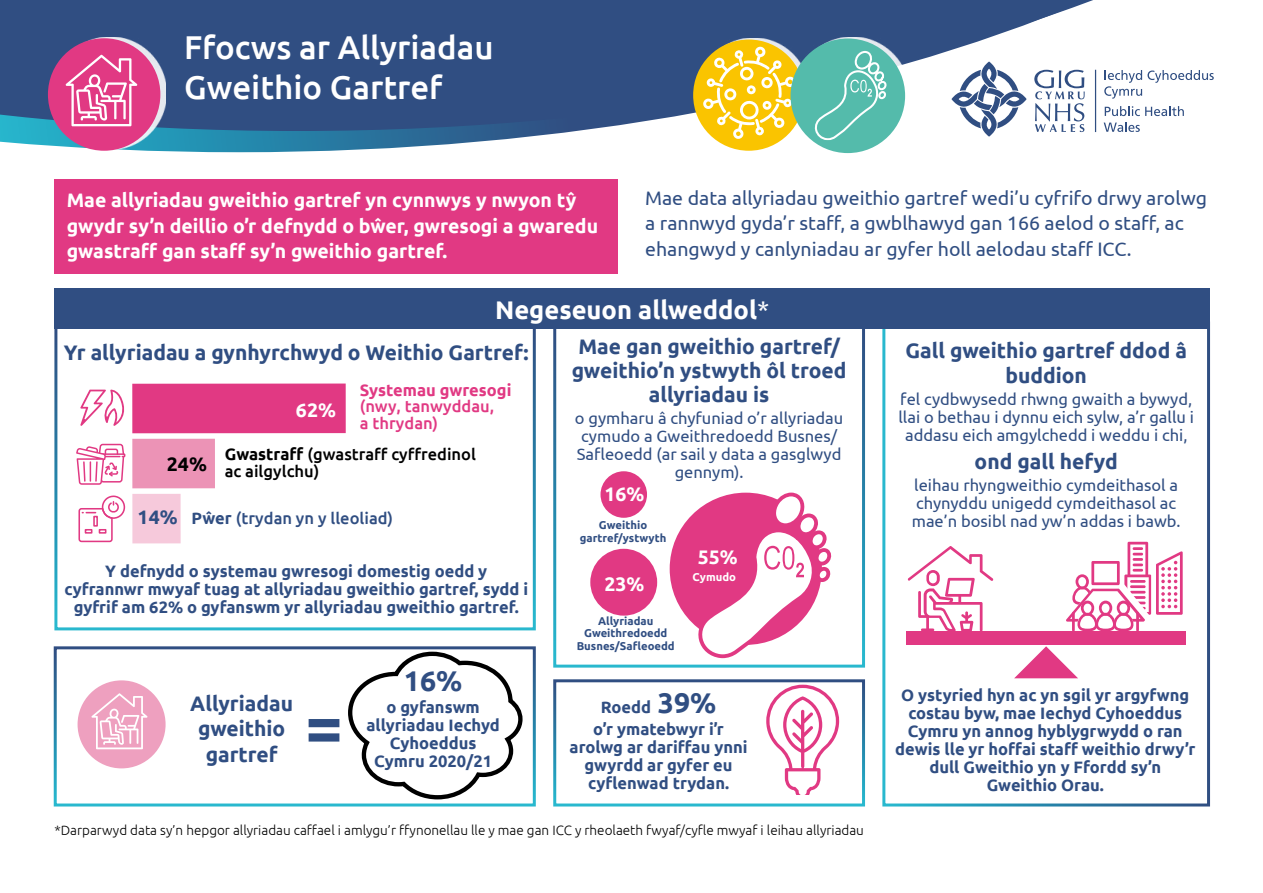
<style>
.page{position:relative;width:1263px;height:893px;background:#fff}
.page>*{position:absolute;margin:0;border:0;box-sizing:border-box;transform-origin:0 0}
.t1{font:700 65.55px "Ubuntu";color:#304e82}
.Body{font:500 33px/40.5px "Ubuntu";color:#fff}
.Big_numbers{font:700 28.5px "Ubuntu";color:#304e82}
.t2{font:700 25.5px "Ubuntu";color:#fff}
.Heading{font:700 21px/24px "Ubuntu";color:#304e82;text-align:center}
.Bold_infog_text{font:700 21px/25.5px "Ubuntu";color:#304e82;text-align:center}
.Intro{font:19.5px/25.5px "Ubuntu";color:#304e82}
.t3{font:700 19.5px/25.5px "Ubuntu";color:#fff}
.t4{font:700 19.5px "Ubuntu";color:#304e82}
.t5{font:700 19.5px "Ubuntu";color:#000}
.Bold_infog_text-2{font:700 16.5px/18px "Ubuntu";color:#304e82;text-align:center}
.Bold_infog_text-3{font:16.5px/18px "Ubuntu";color:#304e82;text-align:center}
.t6{font:500 16.5px/16.5px "Ubuntu";color:#000}
.t7{font:500 16.5px/16.5px "Ubuntu";color:#e13983}
.t8{font:500 16.5px "Ubuntu";color:#304e82}
.Big_numbers-2{font:700 16.5px "Ubuntu";color:#304e82}
.t9{font:300 13.5px "Ubuntu";color:#000}
.t10{font:700 11.25px/12.3px "Ubuntu";color:#304e82;text-align:center}
.t11{font:700 11.25px "Ubuntu";color:#fff}
.s1{font-weight:400}
.s2{font-weight:700}
.s3{font-size:28.5px}
</style>
<div class="page">
<div style="left:882px;top:321px;width:328px;height:485px;border:3px solid #fff"></div>
<div style="left:54px;top:326px;width:482px;height:304px;border:3px solid #fff"></div>
<div style="left:553px;top:326px;width:312px;height:342px;border:3px solid #fff"></div>
<div style="left:553px;top:679px;width:312px;height:127px;border:3px solid #fff"></div>
<div style="left:54px;top:646px;width:482px;height:160px;border:3px solid #fff"></div>
<svg style="left:0;top:131px;width:1082px;height:21px"></svg>
<svg style="left:0;top:0;width:1176px;height:131px;fill:#304e82"></svg>
<svg style="left:1104px;top:70px;width:110px;height:29px"></svg>
<svg style="left:1105px;top:106px;width:79px;height:10px"></svg>
<svg style="left:1104px;top:122px;width:36px;height:10px"></svg>
<hr style="left:1095px;top:70px;width:1px;height:62px;background:#304e82">
<svg style="left:951px;top:61px;width:76px;height:76px"></svg>
<svg style="left:1034px;top:70px;width:51px;height:62px"></svg>
<div style="left:54px;top:179px;width:564px;height:95px;background:#e13983"></div>
<div style="left:54px;top:289px;width:1156px;height:40px;background:#304e82"></div>
<div style="left:697px;top:38px;width:113px;height:112px;background:#fff;opacity:.89"></div>
<div style="left:693px;top:40px;width:111px;height:111px;background:#fac400;border-radius:50%"></div>
<svg style="left:703px;top:47px;width:92px;height:92px"></svg>
<div style="left:795px;top:37px;width:115px;height:115px;background:#fff;opacity:.89"></div>
<div style="left:790px;top:39px;width:115px;height:114px;background:#54bbab;border-radius:50%"></div>
<svg style="left:815px;top:49px;width:74px;height:91px"></svg>
<div style="left:53px;top:37px;width:113px;height:113px;background:#fff;opacity:.89"></div>
<div style="left:48px;top:38px;width:112px;height:113px;background:#e13983;border-radius:50%"></div>
<svg style="left:65px;top:55px;width:73px;height:71px"></svg>
<div style="left:132px;top:494px;width:49px;height:49px;background:#f6c9db"></div>
<div style="left:132px;top:439px;width:83px;height:49px;background:#ec93b6"></div>
<div style="left:132px;top:384px;width:214px;height:49px;background:#e13983"></div>
<svg style="left:80px;top:390px;width:45px;height:36px"></svg>
<svg style="left:76px;top:443px;width:49px;height:42px"></svg>
<svg style="left:78px;top:495px;width:48px;height:48px"></svg>
<svg style="left:346px;top:649px;width:179px;height:151px"></svg>
<div style="left:78px;top:680px;width:88px;height:88px;background:#eea0bf;border-radius:50%"></div>
<svg style="left:91px;top:693px;width:57px;height:56px"></svg>
<div style="left:670px;top:493px;width:152px;height:152px;background:#e13983;border-radius:50%"></div>
<svg style="left:699px;top:492px;width:132px;height:166px"></svg>
<div style="left:600px;top:471px;width:47px;height:47px;background:#e13983;border-radius:50%"></div>
<div style="left:590px;top:549px;width:67px;height:67px;background:#e13983;border-radius:50%"></div>
<svg style="left:766px;top:685px;width:73px;height:109px"></svg>
<svg style="left:907px;top:546px;width:86px;height:85px"></svg>
<svg style="left:1066px;top:542px;width:117px;height:89px"></svg>
<div style="left:906px;top:631px;width:279px;height:14px;background:#e13983"></div>
<svg style="left:1014px;top:646px;width:64px;height:32px"></svg>
<p class="Body" style="left:184px;top:26px;width:311px">Ffocws ar Allyriadau<br>Gweithio Gartref</p>
<p class="Intro" style="left:645px;top:185px;width:564px">Mae data allyriadau gweithio gartref wedi’u cyfrifo drwy arolwg a rannwyd gyda’r staff, a gwblhawyd gan 166 aelod o staff, ac ehangwyd y canlyniadau ar gyfer holl aelodau staff ICC.</p>
<p class="t3" style="left:67px;top:187px;width:533px">Mae allyriadau gweithio gartref yn cynnwys y nwyon tŷ gwydr sy’n deillio o’r defnydd o bŵer, gwresogi a gwaredu gwastraff gan staff sy’n gweithio gartref.</p>
<p class="t2" style="left:495px;top:294px;width:276px">Negeseuon allweddol<span class="s1">*</span></p>
<p class="Heading" style="left:64px;top:340px;width:466px">Yr allyriadau a gynhyrchwyd o Weithio Gartref:</p>
<p class="t4" style="left:78px;top:351px;width:424px">Yr allyriadau a gynhyrchwyd o weithio gartref</p>
<p class="t7" style="left:360px;top:381px;width:153px"><span class="s2">Systemau gwresogi </span>(nwy, tanwyddau,<br>a thrydan)</p>
<p class="t6" style="left:225px;top:445px;width:253px"><span class="s2">Gwastraff</span> (gwastraff cyffredinol ac ailgylchu)</p>
<p class="t8" style="left:192px;top:508px;width:203px"><span class="s2">Pŵer</span> (trydan yn y lleoliad)</p>
<p class="t3" style="left:296px;top:397px;width:42px">62%</p>
<p class="t5" style="left:167px;top:452px;width:42px">24%</p>
<p class="t4" style="left:138px;top:505px;width:42px">14%</p>
<p class="Bold_infog_text-2" style="left:64px;top:562px;width:465px">Y defnydd o systemau gwresogi domestig oedd y cyfrannwr mwyaf tuag at allyriadau gweithio gartref, sydd i gyfrif am 62% o gyfanswm yr allyriadau gweithio gartref.</p>
<p class="Bold_infog_text" style="left:190px;top:690px;width:104px">Allyriadau gweithio gartref</p>
<p class="t1" style="left:305px;top:687px;width:39px">=</p>
<p class="Big_numbers" style="left:404px;top:663px;width:60px">16%</p>
<p class="Bold_infog_text-2" style="left:366px;top:698px;width:135px">o gyfanswm allyriadau Iechyd<br>Cyhoeddus</p>
<p class="Bold_infog_text-2" style="left:374px;top:752px;width:120px">Cymru 2020/21</p>
<p class="Heading" style="left:572px;top:334px;width:276px">Mae gan gweithio gartref/ gweithio’n ystwyth ôl troed allyriadau is</p>
<p class="Bold_infog_text-3" style="left:575px;top:409px;width:270px">o gymharu â chyfuniad o’r allyriadau cymudo a Gweithredoedd Busnes/<br>Safleoedd (ar sail y data a gasglwyd gennym).</p>
<p class="t3" style="left:604px;top:483px;width:42px">16%</p>
<p class="t10" style="left:580px;top:520px;width:88px">Gweithio gartref/ystwyth</p>
<p class="t3" style="left:604px;top:573px;width:42px">23%</p>
<p class="t10" style="left:577px;top:616px;width:100px">Allyriadau<br>Gweithredoedd<br>Busnes/Safleoedd</p>
<p class="t3" style="left:698px;top:546px;width:42px">55%</p>
<p class="t11" style="left:692px;top:573px;width:45px">Cymudo</p>
<p class="Big_numbers-2" style="left:601px;top:697px;width:117px">Roedd <span class="s3">39%</span></p>
<p class="Bold_infog_text-2" style="left:569px;top:720px;width:180px">o’r ymatebwyr i’r arolwg ar dariffau ynni gwyrdd ar gyfer eu cyflenwad trydan.</p>
<p class="t9" style="left:54px;top:822px;width:811px">*Darparwyd data sy’n hepgor allyriadau caffael i amlygu’r ffynonellau lle y mae gan ICC y rheolaeth fwyaf/cyfle mwyaf i leihau allyriadau</p>
<p class="Heading" style="left:905px;top:339px;width:283px">Gall gweithio gartref ddod â buddion</p>
<p class="Bold_infog_text-3" style="left:898px;top:389px;width:297px">fel cydbwysedd rhwng gwaith a bywyd, llai o bethau i dynnu eich sylw, a’r gallu i addasu eich amgylchedd i weddu i chi,</p>
<p class="Heading" style="left:975px;top:449px;width:145px">ond gall hefyd</p>
<p class="Bold_infog_text-3" style="left:912px;top:476px;width:270px;text-align:left">leihau rhyngweithio cymdeithasol a chynyddu unigedd cymdeithasol ac mae’n bosibl nad yw’n addas i bawb.</p>
<p class="Bold_infog_text-2" style="left:895px;top:686px;width:301px">O ystyried hyn ac yn sgil yr argyfwng costau byw, mae Iechyd Cyhoeddus<br>Cymru yn annog hyblygrwydd o ran dewis lle yr hoffai staff weithio drwy’r dull Gweithio yn y Ffordd sy’n<br>Gweithio Orau.</p>
</div>
